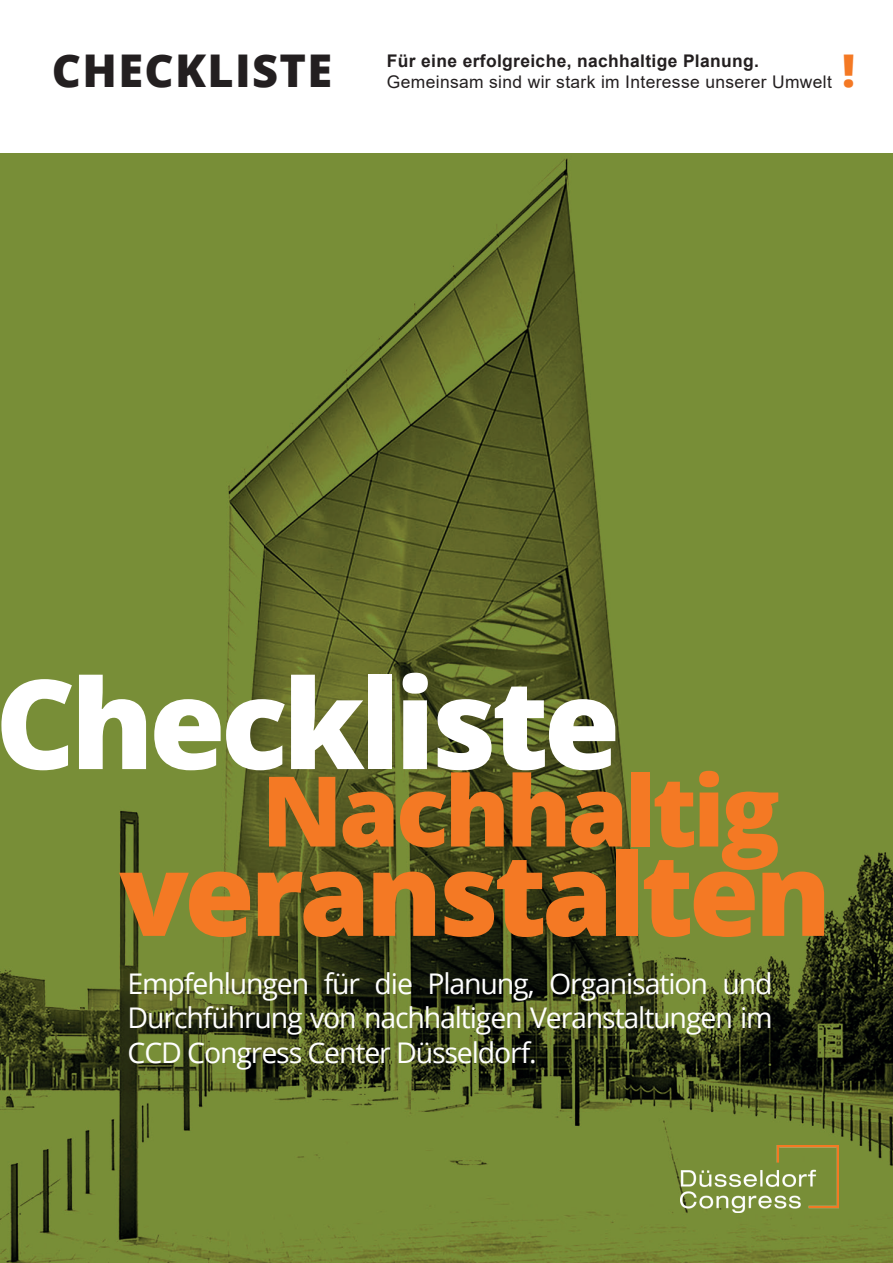
<style>
.page{position:relative;width:893px;height:1263px;background:#fff}
.page>*{position:absolute;margin:0;border:0;box-sizing:border-box;transform-origin:0 0}
.t1{font:800 124.2px "Open Sans";letter-spacing:-.04em;color:#fff}
.t2{font:800 114.15px "Open Sans";letter-spacing:-.04em;color:#f47924}
.t3{font:800 97.65px "Open Sans";letter-spacing:-.04em;color:#f47924}
.t4{font:800 45.15px "Open Sans";letter-spacing:.03em;color:#231f20}
.t5{font:800 45.15px "Open Sans";color:#f47924}
.t6{font:28.5px/34.5px "Open Sans";letter-spacing:-.04em;color:#fff;text-align:justify}
.t7{font:17.4px "Arial";letter-spacing:.02em;color:#231f20}
.t8{font:700 17.4px "Arial";letter-spacing:.02em;color:#231f20}
</style>
<div class="page">
<img style="left:0;top:154px;width:893px;height:1109px">
<img style="left:681px;top:1146px;width:158px;height:66px">
<h3 class="t4" style="left:52px;top:37px;width:282px">CHECKLISTE</h3>
<p class="t8" style="left:387px;top:49px;width:374px">Für eine erfolgreiche, nachhaltige Planung.</p>
<p class="t7" style="left:387px;top:70px;width:446px">Gemeinsam sind wir stark im Interesse unserer Umwelt</p>
<h3 class="t5" style="left:842px;top:37px;width:15px">!</h3>
<h1 class="t1" style="left:-5px;top:629px;width:627px">Checkliste</h1>
<h3 class="t3" style="left:261px;top:737px;width:520px">Nachhaltig</h3>
<h2 class="t2" style="left:119px;top:807px;width:714px">veranstalten</h2>
<p class="t6" style="left:128px;top:965px;width:647px">Empfehlungen für die Planung, Organisation und Durchführung von nachhaltigen Veranstaltungen im CCD Congress Center Düsseldorf.</p>
</div>
